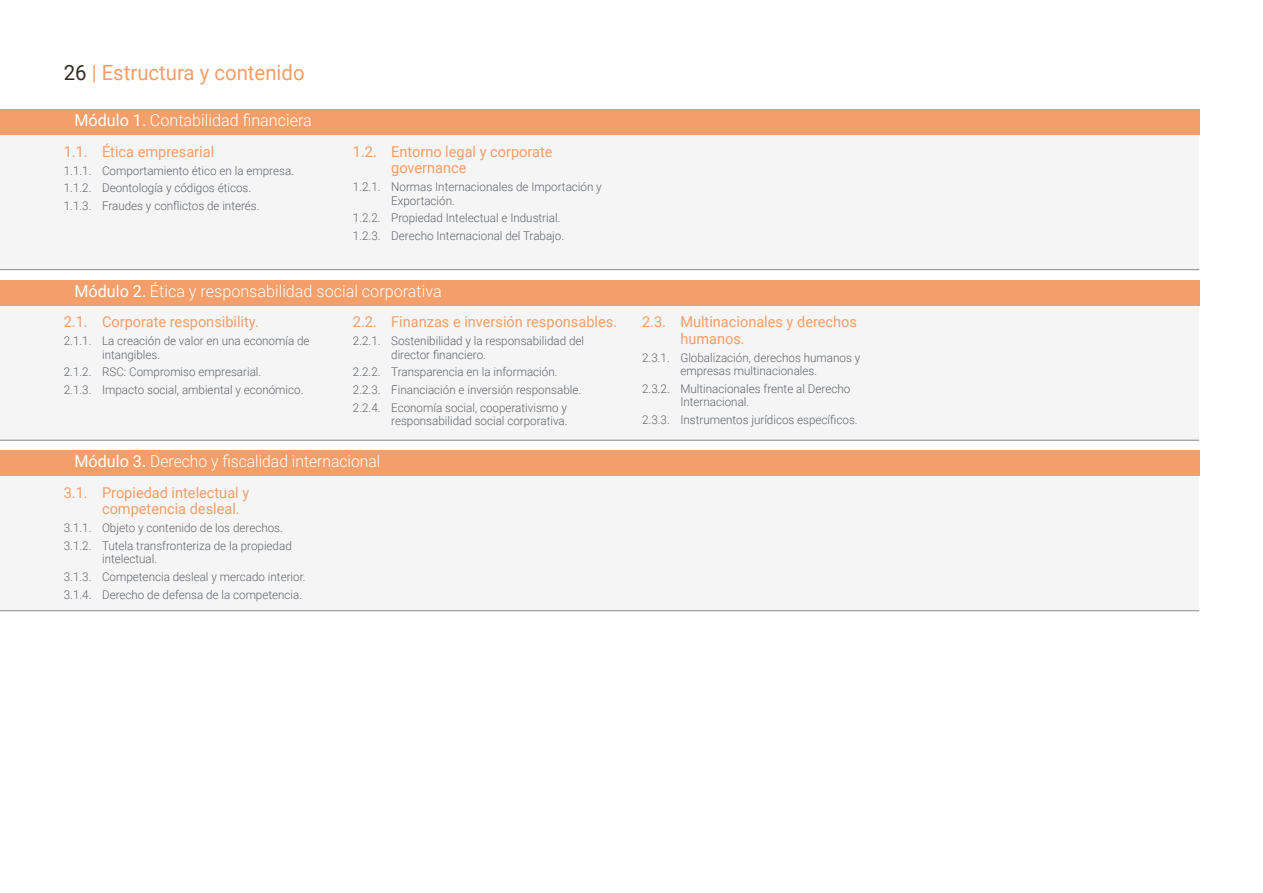
<style>
.page{position:relative;width:1263px;height:893px;background:#fff}
.page>*{position:absolute;margin:0;border:0;box-sizing:border-box;transform-origin:0 0}
.t1{font:21px "Roboto";color:#f49e69}
.t2{font:300 16.5px "Roboto";color:#fff}
.t3{font:300 16.5px "Roboto";color:#fff;scale:.95 1}
.t4{font:15px/16.5px "Roboto";color:#f49e69}
.t5{font:300 12px/17.7px "Roboto";color:#61646a}
.s1{color:#312e20}
.s2{font-weight:400}
.s3{font-weight:500}
</style>
<div class="page">
<div style="left:0;top:476px;width:1199px;height:135px;background:#f4f5f4"></div>
<div style="left:0;top:110px;width:1199px;height:25px;background:#f49e69"></div>
<div style="left:0;top:280px;width:1199px;height:26px;background:#f49e69"></div>
<div style="left:0;top:451px;width:1199px;height:25px;background:#f49e69"></div>
<div style="left:0;top:135px;width:1199px;height:135px;background:#f4f5f4"></div>
<div style="left:0;top:306px;width:1199px;height:134px;background:#f4f5f4"></div>
<hr style="left:0;top:269px;width:1199px;height:1px;background:#878a8e">
<hr style="left:0;top:440px;width:1199px;height:1px;background:#878a8e">
<hr style="left:0;top:610px;width:1199px;height:1px;background:#878a8e">
<h1 class="t1" style="left:64px;top:57px;width:242px"><span class="s1">26</span> | Estructura y contenido</h1>
<h2 class="t2" style="left:74px;top:109px;width:239px"><span class="s2">Módulo 1.</span> Contabilidad financiera</h2>
<p class="t4" style="left:64px;top:143px;width:152px">1.1. Ética empresarial</p>
<p class="t5" style="left:64px;top:161px;width:232px">1.1.1. Comportamiento ético en la empresa.<br>1.1.2. Deontología y códigos éticos.<br>1.1.3. Fraudes y conflictos de interés.</p>
<p class="t4" style="left:391px;top:143px;width:163px;text-indent:-38px">1.2. Entorno legal y corporate governance</p>
<p class="t5" style="left:391px;top:180px;width:212px;line-height:13.5px;text-indent:-38px">1.2.1. Normas Internacionales de Importación y<br>Exportación.</p>
<p class="t5" style="left:353px;top:209px;width:213px">1.2.2. Propiedad Intelectual e Industrial.<br>1.2.3. Derecho Internacional del Trabajo.</p>
<h2 class="t2" style="left:74px;top:280px;width:369px"><span class="s2">Módulo 2.</span> Ética y responsabilidad social corporativa</h2>
<p class="t4" style="left:64px;top:313px;width:197px">2.1. Corporate responsibility.</p>
<p class="t5" style="left:102px;top:334px;width:209px;line-height:13.5px;text-indent:-38px">2.1.1. La creación de valor en una economía de intangibles.</p>
<p class="t5" style="left:64px;top:363px;width:241px">2.1.2. RSC: Compromiso empresarial.<br>2.1.3. Impacto social, ambiental y económico.</p>
<p class="t4" style="left:353px;top:313px;width:266px">2.2. Finanzas e inversión responsables.</p>
<p class="t5" style="left:391px;top:334px;width:194px;line-height:13.5px;text-indent:-38px">2.2.1. Sostenibilidad y la responsabilidad del director financiero.</p>
<p class="t5" style="left:353px;top:363px;width:230px">2.2.2. Transparencia en la información.<br>2.2.3. Financiación e inversión responsable.<br>2.2.4. Economía social, cooperativismo y</p>
<p class="t5" style="left:391px;top:412px;width:178px">responsabilidad social corporativa.</p>
<h2 class="t3" style="left:74px;top:450px;width:323px"><span class="s2">Módulo 3</span><span class="s3">.</span> Derecho y fiscalidad internacional</h2>
<p class="t4" style="left:102px;top:484px;width:149px;text-indent:-38px">3.1. Propiedad intelectual y competencia desleal.</p>
<p class="t5" style="left:64px;top:519px;width:230px">3.1.1. Objeto y contenido de los derechos.<br>3.1.2. Tutela transfronteriza de la propiedad</p>
<p class="t5" style="left:64px;top:550px;width:243px;text-indent:38px">intelectual.<br>3.1.3. Competencia desleal y mercado interior.<br>3.1.4. Derecho de defensa de la competencia.</p>
<p class="t4" style="left:680px;top:313px;width:178px;text-indent:-38px">2.3. Multinacionales y derechos humanos.</p>
<p class="t5" style="left:642px;top:350px;width:220px;line-height:13.5px;text-align:center">2.3.1. Globalización, derechos humanos y empresas multinacionales.</p>
<p class="t5" style="left:680px;top:381px;width:171px;line-height:13.5px;text-indent:-38px">2.3.2. Multinacionales frente al Derecho<br>Internacional.</p>
<p class="t5" style="left:642px;top:411px;width:217px">2.3.3. Instrumentos jurídicos específicos.</p>
</div>
